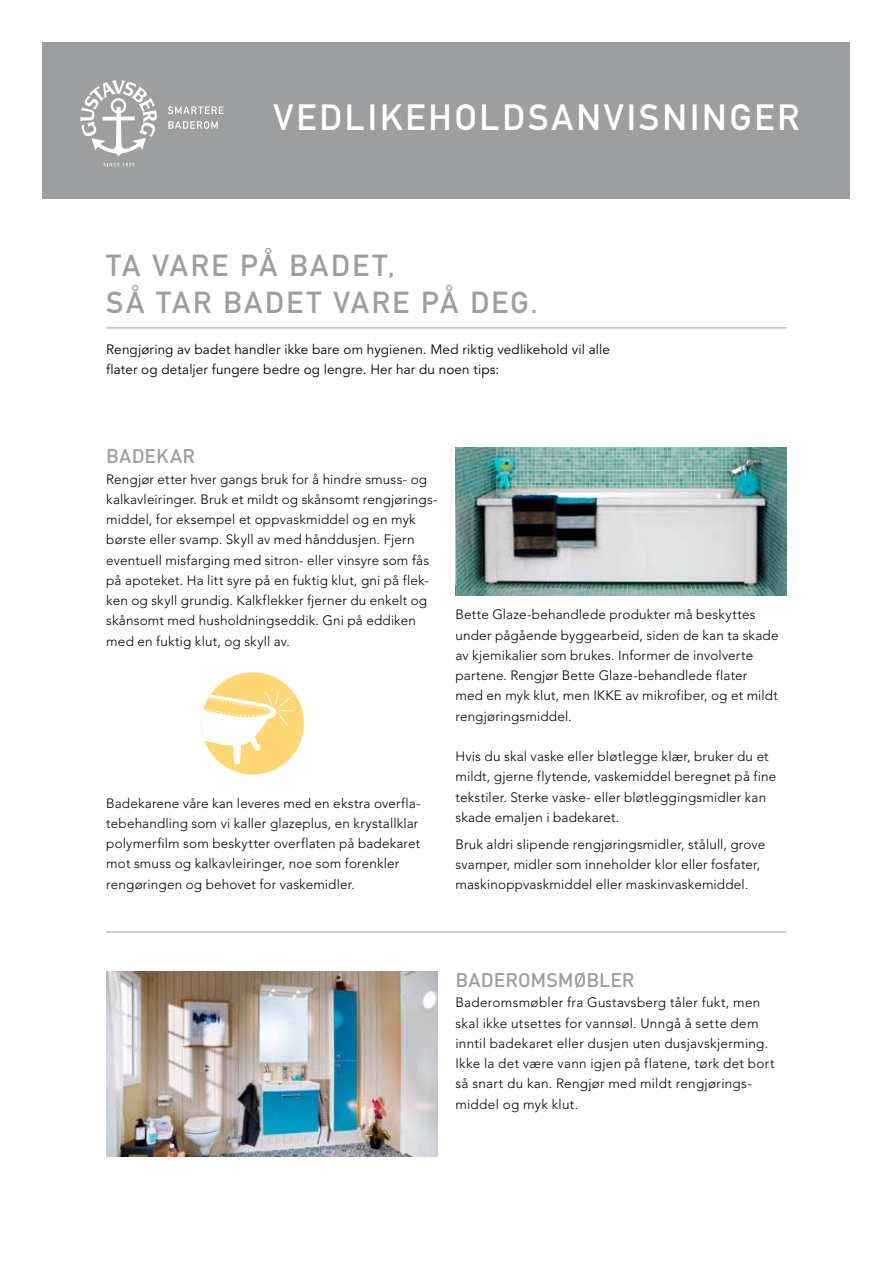
<style>
.page{position:relative;width:893px;height:1263px;background:#fff}
.page>*{position:absolute;margin:0;border:0;box-sizing:border-box;transform-origin:0 0}
.t1{font:36px "DIN Mittelschrift";letter-spacing:.08em;color:#fff}
.t2{font:30px/37.5px "DIN Mittelschrift";letter-spacing:.085em;color:#9c9e9f}
.t3{font:500 19.5px "DIN";color:#9c9e9f}
.t4{font:300 13.5px/20.2px "Avenir";letter-spacing:.015em;color:#000}
.t5{font:13.5px/20.2px "Avenir";letter-spacing:.01em;color:#000}
</style>
<div class="page">
<img style="left:106px;top:971px;width:331px;height:186px">
<img style="left:455px;top:447px;width:332px;height:149px">
<hr style="left:106px;top:327px;width:681px;height:1px;background:#9c9e9f">
<hr style="left:106px;top:931px;width:681px;height:1px;background:#9c9e9f">
<div style="left:43px;top:43px;width:807px;height:156px;background:#9c9e9f"></div>
<div style="left:202px;top:672px;width:102px;height:103px;background:#fed775;border-radius:50%"></div>
<svg style="left:202px;top:690px;width:92px;height:76px"></svg>
<svg style="left:80px;top:80px;width:77px;height:77px"></svg>
<svg style="left:103px;top:163px;width:31px;height:3px"></svg>
<svg style="left:168px;top:106px;width:56px;height:8px"></svg>
<svg style="left:168px;top:121px;width:50px;height:8px"></svg>
<h1 class="t1" style="left:274px;top:96px;width:24px">VED</h1>
<h1 class="t1" style="left:345px;top:96px;width:182px">LIKEHOLDSA</h1>
<h1 class="t1" style="left:576px;top:96px;width:177px">NVISNINGER</h1>
<h2 class="t2" style="left:106px;top:246px;width:433px">TA VARE PÅ BADET,<br>SÅ TAR BADET VARE PÅ DEG.</h2>
<p class="t5" style="left:106px;top:339px;width:505px">Rengjøring av badet handler ikke bare om hygienen. Med riktig vedlikehold vil alle flater og detaljer fungere bedre og lengre. Her har du noen tips:</p>
<h3 class="t3" style="left:106px;top:444px;width:91px">BADEKAR</h3>
<p class="t4" style="left:106px;top:469px;width:333px">Rengjør etter hver gangs bruk for å hindre smuss- og kalkavleiringer. Bruk et mildt og skånsomt rengjørings&shy;middel, for eksempel et oppvaskmiddel og en myk børste eller svamp. Skyll av med hånddusjen. Fjern eventuell misfarging med sitron- eller vinsyre som fås på apoteket. Ha litt syre på en fuktig klut, gni på flek&shy;ken og skyll grundig. Kalkflekker fjerner du enkelt og skånsomt med husholdningseddik. Gni på eddiken med en fuktig klut, og skyll av.</p>
<p class="t4" style="left:106px;top:793px;width:316px">Badekarene våre kan leveres med en ekstra overfla&shy;tebehandling som vi kaller glazeplus, en krystallklar polymerfilm som beskytter overflaten på badekaret mot smuss og kalkavleiringer, noe som forenkler rengøringen og behovet for vaskemidler.</p>
<p class="t4" style="left:455px;top:605px;width:324px">Bette Glaze-behandlede produkter må beskyttes under pågående byggearbeid, siden de kan ta skade av kjemikalier som brukes. Informer de involverte partene. Rengjør Bette Glaze-behandlede flater<br>med en myk klut, men IKKE av mikrofiber, og et mildt rengjøringsmiddel.</p>
<p class="t4" style="left:455px;top:746px;width:322px">Hvis du skal vaske eller bløtlegge klær, bruker du et mildt, gjerne flytende, vaskemiddel beregnet på fine tekstiler. Sterke vaske- eller bløtleggingsmidler kan skade emaljen i badekaret.</p>
<p class="t4" style="left:455px;top:834px;width:311px">Bruk aldri slipende rengjøringsmidler, stålull, grove svamper, midler som inneholder klor eller fosfater, maskinoppvaskmiddel eller maskinvaskemiddel.</p>
<h3 class="t3" style="left:455px;top:968px;width:181px">BADEROMSMØBLER</h3>
<p class="t4" style="left:455px;top:993px;width:321px">Baderomsmøbler fra Gustavsberg tåler fukt, men skal ikke utsettes for vannsøl. Unngå å sette dem inntil badekaret eller dusjen uten dusjavskjerming.<br>Ikke la det være vann igjen på flatene, tørk det bort så snart du kan. Rengjør med mildt rengjørings&shy;middel og myk klut.</p>
</div>
